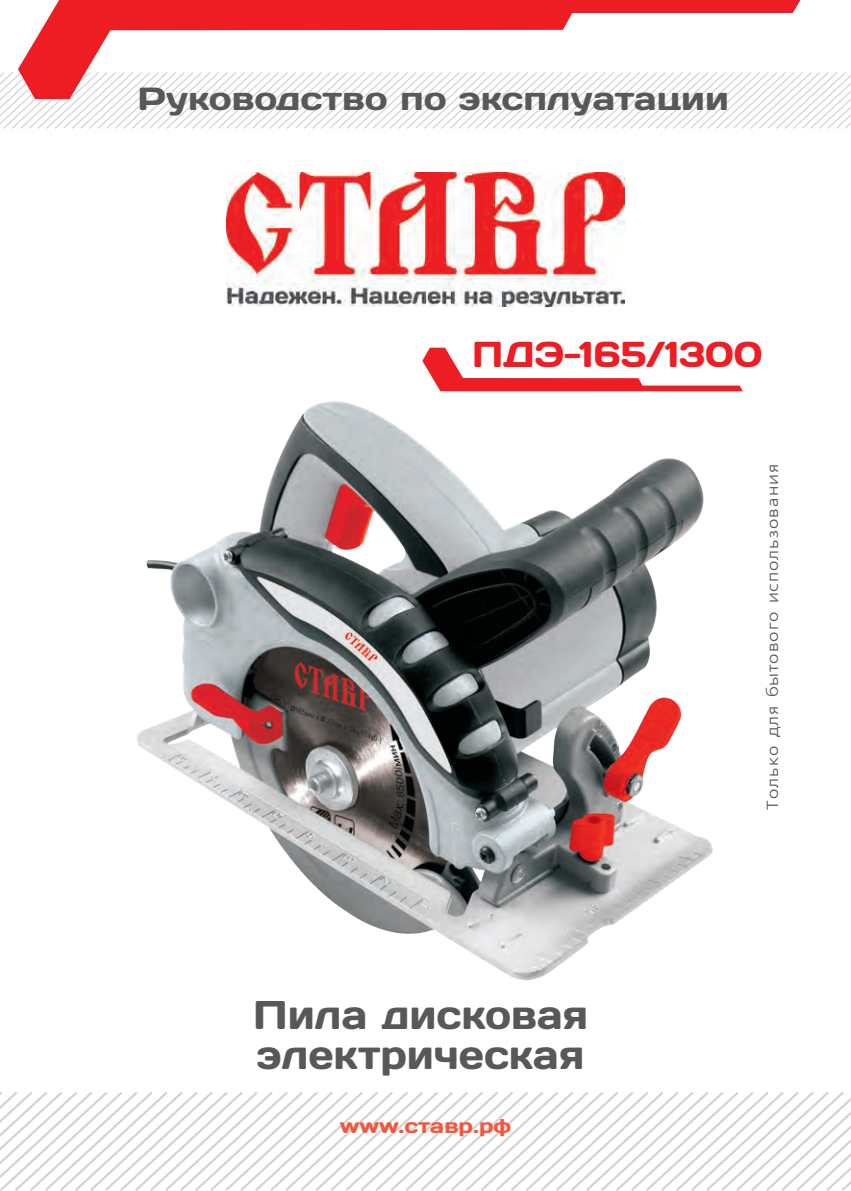
<style>
.page{position:relative;width:851px;height:1191px;background:#fff}
.page>*{position:absolute;margin:0;border:0;box-sizing:border-box;transform-origin:0 0}
.t1{font:40px "Days";color:#57585a}
.t2{font:36px "Days";color:#ee1d23}
.t3{font:32px "Days";color:#57585a;scale:1.1 1}
.t4{font:20px "Days";color:#f0593e;scale:1.1 1}
.t5{font:16px "Free Set Cyrillic";letter-spacing:.05em;color:#57585a;scale:1.15 1}
</style>
<div class="page">
<img style="left:137px;top:401px;width:576px;height:579px">
<svg style="left:0;top:72px;width:850px;height:57px"></svg>
<svg style="left:0;top:1092px;width:850px;height:99px"></svg>
<svg style="left:18px;top:0;width:782px;height:99px"></svg>
<svg style="left:422px;top:347px;width:321px;height:44px"></svg>
<img style="left:226px;top:172px;width:398px;height:134px">
<p class="t3" style="left:137px;top:79px;width:539px">Руководство по эксплуатации</p>
<p class="t2" style="left:472px;top:331px;width:292px">ПДЭ-165/1300</p>
<p class="t1" style="left:253px;top:989px;width:336px">Пила дисковая</p>
<p class="t1" style="left:257px;top:1029px;width:329px">электрическая</p>
<p class="t4" style="left:340px;top:1113px;width:157px">www.ставр.рф</p>
<p class="t5" style="left:764px;top:809px;width:302px;rotate:-90deg">Только для бытового использования</p>
</div>
